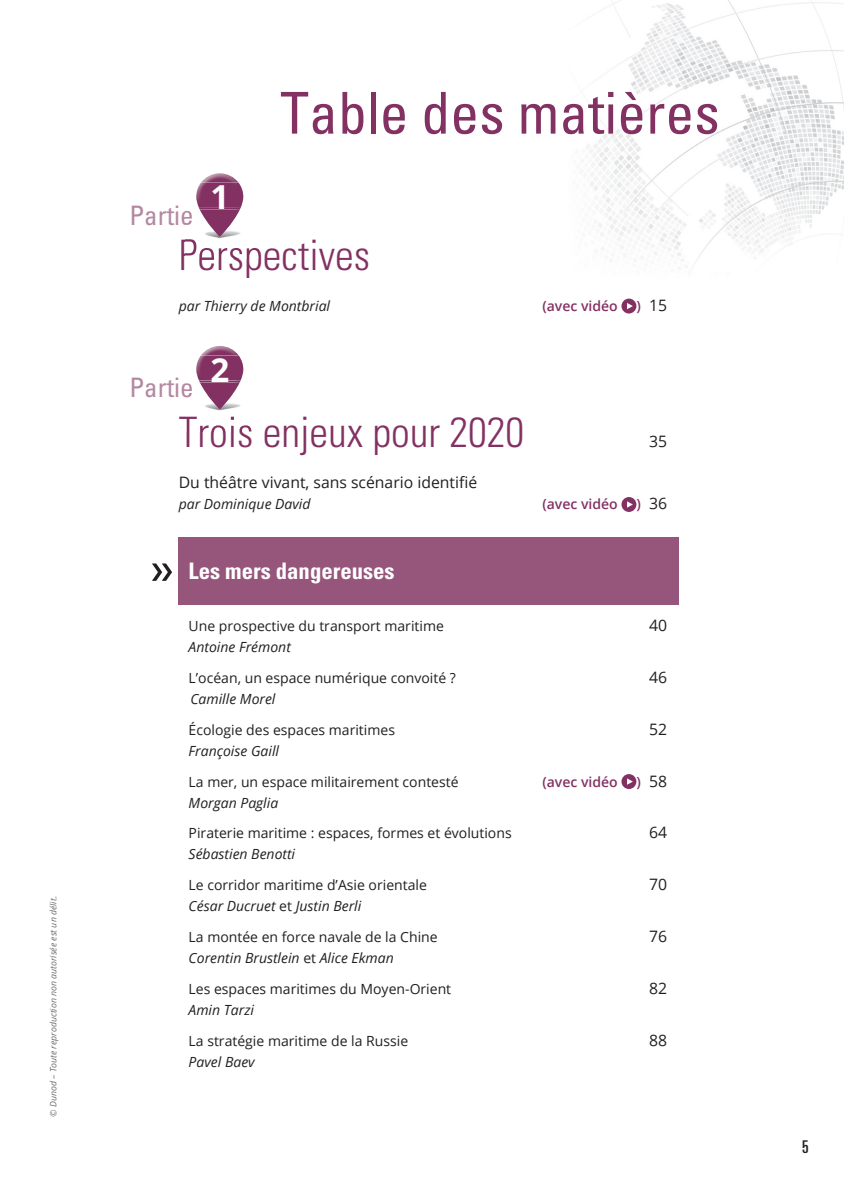
<style>
.page{position:relative;width:844px;height:1191px;background:#fff}
.page>*{position:absolute;margin:0;border:0;box-sizing:border-box;transform-origin:0 0}
.t1{font:condensed 57.75px "Univers LT Std";color:#833163}
.t2{font:300 condensed 42px "Univers LT Std";color:#833163}
.t3{font:700 33.07px "Open Sans";color:#fff}
.t4{font:condensed 26.78px "Univers LT Std";color:#b488a1}
.t5{font:700 condensed 22.75px "Univers LT Std";color:#fff}
.t6{font:ultra-condensed 17.5px "Univers LT Std";color:#231f20}
.t7{font:15.75px "Open Sans";color:#231f20}
.t8{font:14px "Open Sans";color:#231f20}
.t9{font:italic 14px "Open Sans";color:#231f20}
.t10{font:600 14px "Open Sans";color:#833163}
.t11{font:italic 8.75px "Open Sans";color:#6c6d70}
.s1{font-weight:600;font-size:14px;color:#833163}
.s2{font-style:normal}
</style>
<div class="page">
<img style="left:581px;top:0;width:262px;height:265px">
<div style="left:179px;top:537px;width:500px;height:68px;background:#96557a"></div>
<div style="left:621px;top:298px;width:15px;height:15px;background:#833163;border-radius:50%"></div>
<svg style="left:627px;top:303px;width:5px;height:6px"></svg>
<div style="left:621px;top:497px;width:15px;height:15px;background:#833163;border-radius:50%"></div>
<svg style="left:627px;top:501px;width:5px;height:7px"></svg>
<div style="left:621px;top:774px;width:15px;height:15px;background:#833163;border-radius:50%"></div>
<svg style="left:627px;top:778px;width:5px;height:6px"></svg>
<svg style="left:152px;top:563px;width:20px;height:18px"></svg>
<img style="left:186px;top:239px;width:73px;height:20px">
<img style="left:186px;top:210px;width:6px;height:15px">
<img style="left:201px;top:173px;width:37px;height:10px">
<img style="left:200px;top:210px;width:40px;height:27px">
<img style="left:196px;top:183px;width:47px;height:25px">
<img style="left:199px;top:208px;width:41px;height:2px">
<img style="left:186px;top:380px;width:55px;height:37px">
<img style="left:186px;top:417px;width:66px;height:14px">
<img style="left:186px;top:380px;width:6px;height:17px">
<img style="left:201px;top:346px;width:37px;height:9px">
<img style="left:199px;top:382px;width:41px;height:28px">
<img style="left:196px;top:355px;width:47px;height:25px">
<img style="left:199px;top:380px;width:41px;height:2px">
<p class="t11" style="left:47px;top:1116px;width:222px;rotate:-90deg">© Dunod – Toute reproduction non autorisée est un délit.</p>
<h3 class="t4" style="left:129px;top:198px;width:66px">Partie</h3>
<h3 class="t3" style="left:210px;top:174px;width:20px">1</h3>
<h1 class="t1" style="left:280px;top:76px;width:441px">Table des matières</h1>
<h2 class="t2" style="left:179px;top:229px;width:193px">Perspectives</h2>
<p class="t9" style="left:179px;top:296px;width:153px">par Thierry de Montbrial</p>
<p class="t10" style="left:542px;top:296px;width:77px">(avec vidéo</p>
<p class="t7" style="left:636px;top:294px;width:32px"><span class="s1">)</span> 15</p>
<h3 class="t4" style="left:129px;top:370px;width:66px">Partie</h3>
<h3 class="t3" style="left:210px;top:346px;width:20px">2</h3>
<h2 class="t2" style="left:179px;top:407px;width:347px">Trois enjeux pour 2020</h2>
<p class="t7" style="left:649px;top:430px;width:20px">35</p>
<p class="t7" style="left:179px;top:472px;width:300px">Du théâtre vivant, sans scénario identifié</p>
<p class="t9" style="left:179px;top:495px;width:133px">par Dominique David</p>
<p class="t10" style="left:542px;top:495px;width:77px">(avec vidéo</p>
<p class="t7" style="left:636px;top:493px;width:32px"><span class="s1">)</span> 36</p>
<h3 class="t5" style="left:189px;top:557px;width:207px">Les mers dangereuses</h3>
<p class="t8" style="left:189px;top:616px;width:257px">Une prospective du transport maritime</p>
<p class="t7" style="left:649px;top:614px;width:20px">40</p>
<p class="t9" style="left:189px;top:637px;width:104px">Antoine Frémont</p>
<p class="t8" style="left:189px;top:668px;width:269px">L’océan, un espace numérique convoité ?</p>
<p class="t7" style="left:649px;top:666px;width:20px">46</p>
<p class="t9" style="left:190px;top:689px;width:87px">Camille Morel</p>
<p class="t8" style="left:189px;top:720px;width:208px">Écologie des espaces maritimes</p>
<p class="t7" style="left:649px;top:718px;width:20px">52</p>
<p class="t9" style="left:189px;top:741px;width:92px">Françoise Gaill</p>
<p class="t8" style="left:189px;top:772px;width:271px">La mer, un espace militairement contesté</p>
<p class="t10" style="left:542px;top:772px;width:77px">(avec vidéo</p>
<p class="t7" style="left:636px;top:770px;width:32px"><span class="s1">)</span> 58</p>
<p class="t9" style="left:189px;top:793px;width:91px">Morgan Paglia</p>
<p class="t8" style="left:189px;top:823px;width:324px">Piraterie maritime : espaces, formes et évolutions</p>
<p class="t7" style="left:649px;top:822px;width:20px">64</p>
<p class="t9" style="left:189px;top:844px;width:108px">Sébastien Benotti</p>
<p class="t8" style="left:189px;top:875px;width:240px">Le corridor maritime d’Asie orientale</p>
<p class="t7" style="left:649px;top:874px;width:20px">70</p>
<p class="t9" style="left:189px;top:896px;width:174px">César Ducruet <span class="s2">et</span> Justin Berli</p>
<p class="t8" style="left:189px;top:927px;width:250px">La montée en force navale de la Chine</p>
<p class="t7" style="left:649px;top:925px;width:20px">76</p>
<p class="t9" style="left:189px;top:948px;width:206px">Corentin Brustlein <span class="s2">et</span> Alice Ekman</p>
<p class="t8" style="left:189px;top:979px;width:264px">Les espaces maritimes du Moyen-Orient</p>
<p class="t7" style="left:649px;top:977px;width:20px">82</p>
<p class="t9" style="left:189px;top:1000px;width:67px">Amin Tarzi</p>
<p class="t8" style="left:189px;top:1031px;width:221px">La stratégie maritime de la Russie</p>
<p class="t7" style="left:649px;top:1029px;width:20px">88</p>
<p class="t9" style="left:189px;top:1052px;width:68px">Pavel Baev</p>
<p class="t6" style="left:801px;top:1137px;width:8px">5</p>
</div>
